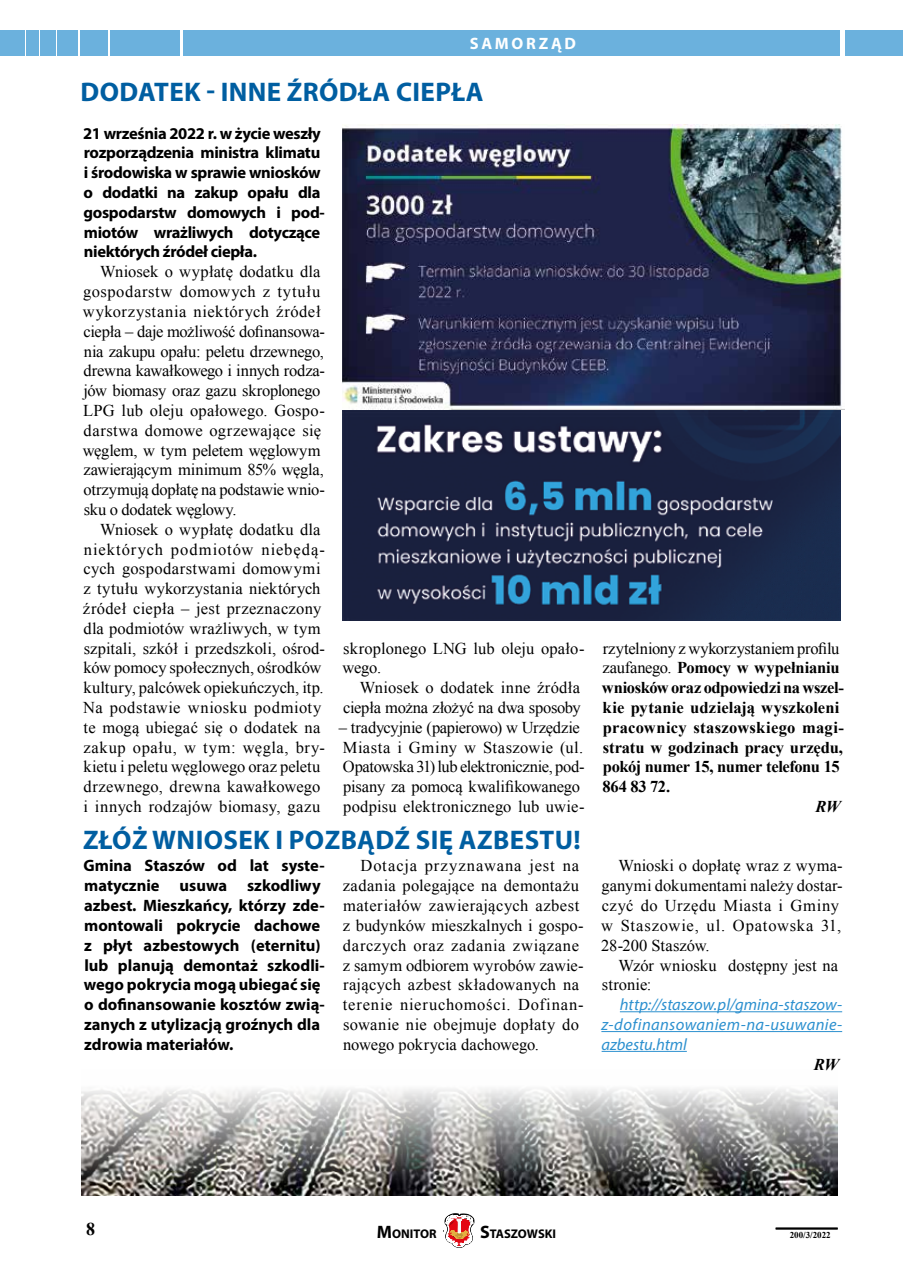
<style>
.page{position:relative;width:904px;height:1276px;background:#fff}
.page>*{position:absolute;margin:0;border:0;box-sizing:border-box;transform-origin:0 0}
.t1{font:700 27px "Myriad Pro";letter-spacing:.015em;color:#005ea1}
.t2{font:700 18px "Times New Roman";color:#000}
.t3{font:16.5px/19.8px "Times New Roman";letter-spacing:.01em;color:#000}
.t4{font:700 16.5px/19.8px "Myriad Pro";letter-spacing:-.005em;color:#000}
.t5{font:700 16.5px/19.8px "Times New Roman";letter-spacing:-.005em;color:#000}
.t6{font:italic 16.5px/19.8px "Myriad Pro";letter-spacing:.015em;color:#2c90cf;text-align:justify}
.t7{font:700 16.5px "Myriad Pro";letter-spacing:.16em;color:#fff}
.t8{font:italic 700 16.5px "Times New Roman";color:#000}
.t9{font:700 12.6px "Myriad Pro";color:#000}
.t10{font:700 9px "Times New Roman";color:#000}
.s1{font-weight:400}
.s2{font-size:18px}
</style>
<div class="page">
<img style="left:342px;top:410px;width:498px;height:210px">
<hr style="left:620px;top:1011px;width:222px;height:1px;background:#2c90cf">
<hr style="left:601px;top:1031px;width:241px;height:1px;background:#2c90cf">
<hr style="left:601px;top:1051px;width:85px;height:1px;background:#2c90cf">
<img style="left:342px;top:125px;width:503px;height:285px">
<img style="left:81px;top:1089px;width:756px;height:106px">
<hr style="left:775px;top:1227px;width:62px;height:1px;background:#000">
<hr style="left:775px;top:1228px;width:62px;height:1px;background:#000">
<svg style="left:445px;top:1213px;width:29px;height:34px"></svg>
<div style="left:183px;top:30px;width:656px;height:26px;background:#6bb1dd"></div>
<div style="left:0;top:30px;width:24px;height:26px;background:#6bb1dd"></div>
<div style="left:26px;top:30px;width:12px;height:26px;background:#6bb1dd"></div>
<div style="left:40px;top:30px;width:16px;height:26px;background:#6bb1dd"></div>
<div style="left:110px;top:30px;width:69px;height:26px;background:#6bb1dd"></div>
<div style="left:845px;top:30px;width:57px;height:26px;background:#6bb1dd"></div>
<div style="left:58px;top:30px;width:20px;height:26px;background:#6bb1dd"></div>
<div style="left:80px;top:30px;width:28px;height:26px;background:#6bb1dd"></div>
<p class="t7" style="left:470px;top:32px;width:107px">SAMORZĄD</p>
<h1 class="t1" style="left:81px;top:74px;width:404px">DODATEK - INNE ŹRÓDŁA CIEPŁA</h1>
<p class="t4" style="left:83px;top:123px;width:243px">21 września 2022 r. w życie weszły rozporządzenia ministra klimatu i środowiska w sprawie wniosków o dodatki na zakup opału dla gospodarstw domowych i pod&shy;miotów wrażliwych dotyczące niektórych źródeł ciepła.</p>
<p class="t3" style="left:83px;top:262px;width:243px;text-indent:17px">Wniosek o wypłatę dodatku dla gospodarstw domowych z tytułu wykorzystania niektórych źródeł ciepła – daje możliwość dofinansowa&shy;nia zakupu opału: peletu drzewnego, drewna kawałkowego i innych rodza&shy;jów biomasy oraz gazu skroplonego<br>LPG lub oleju opałowego. Gospo&shy;darstwa domowe ogrzewające się węglem, w tym peletem węglowym zawierającym minimum 85% węgla, otrzymują dopłatę na podstawie wnio&shy;sku o dodatek węglowy.</p>
<p class="t3" style="left:83px;top:519px;width:243px;text-indent:17px">Wniosek o wypłatę dodatku dla niektórych podmiotów niebędą&shy;cych gospodarstwami domowymi z tytułu wykorzystania niektórych źródeł ciepła – jest przeznaczony dla podmiotów wrażliwych, w tym szpitali, szkół i przedszkoli, ośrod&shy;ków pomocy społecznych, ośrodków kultury, palcówek opiekuńczych, itp.<br>Na podstawie wniosku podmioty te mogą ubiegać się o dodatek na zakup opału, w tym: węgla, bry&shy;kietu i peletu węglowego oraz peletu drzewnego, drewna kawałkowego i innych rodzajów biomasy, gazu</p>
<p class="t3" style="left:342px;top:638px;width:243px">skroplonego LNG lub oleju opało&shy;wego.</p>
<p class="t3" style="left:343px;top:677px;width:239px;text-align:right">Wniosek o dodatek inne źródła ciepła można złożyć na dwa sposoby</p>
<p class="t3" style="left:339px;top:717px;width:247px">– tradycyjnie (papierowo) w Urzędzie Miasta i Gminy w Staszowie (ul.<br>Opatowska 31) lub elektronicznie, pod&shy;pisany za pomocą kwalifikowanego podpisu elektronicznego lub uwie-</p>
<h1 class="t1" style="left:83px;top:823px;width:499px">ZŁÓŻ WNIOSEK I POZBĄDŹ SIĘ AZBESTU!</h1>
<p class="t5" style="left:602px;top:638px;width:244px"><span class="s1">rzytelniony z wykorzystaniem profilu zaufanego.</span> Pomocy w wypełnianiu wniosków oraz odpowiedzi na wszel&shy;kie pytanie udzielają wyszkoleni pracownicy staszowskiego magi&shy;stratu w godzinach pracy urzędu, pokój numer 15, numer telefonu 15<br>864 83 72.</p>
<p class="t8" style="left:815px;top:795px;width:26px">RW</p>
<p class="t4" style="left:84px;top:855px;width:243px">Gmina Staszów od lat syste&shy;matycznie usuwa szkodliwy azbest. Mieszkańcy, którzy zde&shy;montowali pokrycie dachowe z płyt azbestowych (eternitu) lub planują demontaż szkodli&shy;wego pokrycia mogą ubiegać się o dofinansowanie kosztów zwią&shy;zanych z utylizacją groźnych dla zdrowia materiałów.</p>
<p class="t3" style="left:343px;top:856px;width:242px;text-indent:18px">Dotacja przyznawana jest na zadania polegające na demontażu materiałów zawierających azbest z budynków mieszkalnych i gospo&shy;darczych oraz zadania związane z samym odbiorem wyrobów zawie&shy;rających azbest składowanych na terenie nieruchomości. Dofinan&shy;sowanie nie obejmuje dopłaty do nowego pokrycia dachowego.</p>
<p class="t3" style="left:601px;top:856px;width:243px;text-indent:17px">Wnioski o dopłatę wraz z wyma&shy;ganymi dokumentami należy dostar&shy;czyć do Urzędu Miasta i Gminy w Staszowie, ul. Opatowska 31,<br>28-200 Staszów.</p>
<p class="t3" style="left:602px;top:955px;width:238px;text-indent:16px">Wzór wniosku dostępny jest na stronie:</p>
<p class="t6" style="left:601px;top:994px;width:242px;text-indent:18px">http://staszow.pl/gmina-staszow&shy;z-dofinansowaniem-na-usuwanie&shy;azbestu.html</p>
<p class="t8" style="left:813px;top:1052px;width:27px">RW</p>
<p class="t2" style="left:86px;top:1216px;width:10px">8</p>
<p class="t9" style="left:377px;top:1225px;width:61px"><span class="s2">M</span>ONITOR</p>
<p class="t9" style="left:480px;top:1225px;width:77px"><span class="s2">S</span>TASZOWSKI</p>
<p class="t10" style="left:789px;top:1229px;width:43px">200/3/2022</p>
</div>
